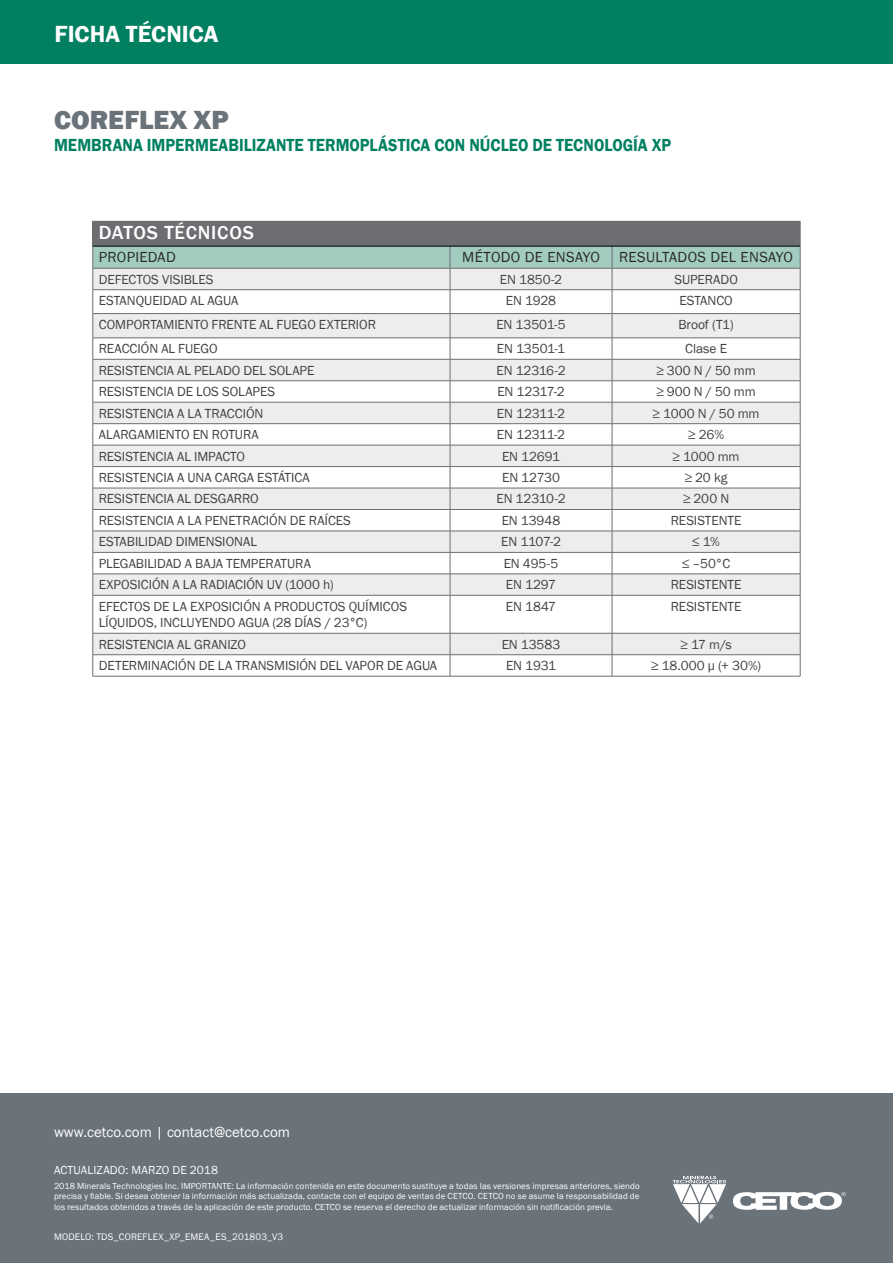
<style>
.page{position:relative;width:893px;height:1263px;background:#fff}
.page>*{position:absolute;margin:0;border:0;box-sizing:border-box;transform-origin:0 0}
.t1{font:800 27px "Franklin Gothic";color:#6a727a}
.t2{font:600 24px "Franklin Gothic";color:#fff}
.t3{font:500 19.5px "Franklin Gothic";letter-spacing:.04em;color:#fff}
.t4{font:600 18px "Franklin Gothic";color:#008061;scale:.9 1}
.t5{font:15px "Franklin Gothic";letter-spacing:.02em;color:#292829}
.t6{font:15px "Franklin Gothic";color:#fff}
.t7{font:13.5px/16.5px "Franklin Gothic";color:#414042}
.t8{font:12px "Franklin Gothic";letter-spacing:.015em;color:#fff}
.t9{font:9.75px "Franklin Gothic";letter-spacing:.02em;color:#fff}
.t10{font:9px/10.5px "Franklin Gothic";letter-spacing:.01em;color:#fff;text-align:justify}
</style>
<div class="page">
<div style="left:0;top:0;width:893px;height:64px;background:#008061"></div>
<div style="left:0;top:1093px;width:893px;height:170px;background:#6a727a"></div>
<svg style="left:733px;top:1192px;width:113px;height:18px"></svg>
<svg style="left:673px;top:1176px;width:53px;height:47px"></svg>
<svg style="left:94px;top:596px;width:706px;height:80px"></svg>
<hr style="left:93px;top:595px;width:1px;height:38px;background:#6d6e71">
<hr style="left:800px;top:595px;width:1px;height:38px;background:#6d6e71">
<svg style="left:93px;top:634px;width:1px;height:42px"></svg>
<svg style="left:800px;top:633px;width:1px;height:43px"></svg>
<hr style="left:450px;top:595px;width:1px;height:38px;background:#6d6e71">
<hr style="left:612px;top:595px;width:1px;height:38px;background:#6d6e71">
<svg style="left:450px;top:634px;width:1px;height:42px"></svg>
<svg style="left:612px;top:634px;width:1px;height:42px"></svg>
<svg style="left:93px;top:221px;width:708px;height:374px"></svg>
<hr style="left:93px;top:245px;width:357px;height:1px;background:#6d6e71">
<hr style="left:450px;top:245px;width:162px;height:1px;background:#6d6e71">
<hr style="left:93px;top:423px;width:357px;height:1px;background:#6d6e71">
<hr style="left:93px;top:445px;width:357px;height:1px;background:#6d6e71">
<hr style="left:93px;top:466px;width:357px;height:1px;background:#6d6e71">
<hr style="left:93px;top:488px;width:357px;height:1px;background:#6d6e71">
<hr style="left:93px;top:509px;width:357px;height:1px;background:#6d6e71">
<hr style="left:93px;top:531px;width:357px;height:1px;background:#6d6e71">
<hr style="left:93px;top:552px;width:357px;height:1px;background:#6d6e71">
<hr style="left:93px;top:574px;width:357px;height:1px;background:#6d6e71">
<hr style="left:93px;top:595px;width:357px;height:1px;background:#6d6e71">
<hr style="left:93px;top:633px;width:357px;height:1px;background:#6d6e71">
<hr style="left:93px;top:654px;width:357px;height:1px;background:#6d6e71">
<hr style="left:93px;top:676px;width:357px;height:1px;background:#6d6e71">
<hr style="left:450px;top:423px;width:162px;height:1px;background:#6d6e71">
<hr style="left:450px;top:445px;width:162px;height:1px;background:#6d6e71">
<hr style="left:450px;top:466px;width:162px;height:1px;background:#6d6e71">
<hr style="left:450px;top:488px;width:162px;height:1px;background:#6d6e71">
<hr style="left:450px;top:509px;width:162px;height:1px;background:#6d6e71">
<hr style="left:450px;top:531px;width:162px;height:1px;background:#6d6e71">
<hr style="left:450px;top:552px;width:162px;height:1px;background:#6d6e71">
<hr style="left:450px;top:574px;width:162px;height:1px;background:#6d6e71">
<hr style="left:450px;top:595px;width:162px;height:1px;background:#6d6e71">
<hr style="left:450px;top:633px;width:162px;height:1px;background:#6d6e71">
<hr style="left:450px;top:654px;width:162px;height:1px;background:#6d6e71">
<hr style="left:450px;top:676px;width:162px;height:1px;background:#6d6e71">
<hr style="left:612px;top:423px;width:188px;height:1px;background:#6d6e71">
<hr style="left:612px;top:445px;width:188px;height:1px;background:#6d6e71">
<hr style="left:612px;top:466px;width:188px;height:1px;background:#6d6e71">
<hr style="left:612px;top:488px;width:188px;height:1px;background:#6d6e71">
<hr style="left:612px;top:509px;width:188px;height:1px;background:#6d6e71">
<hr style="left:612px;top:531px;width:188px;height:1px;background:#6d6e71">
<hr style="left:612px;top:552px;width:188px;height:1px;background:#6d6e71">
<hr style="left:612px;top:574px;width:188px;height:1px;background:#6d6e71">
<hr style="left:612px;top:595px;width:188px;height:1px;background:#6d6e71">
<hr style="left:612px;top:633px;width:188px;height:1px;background:#6d6e71">
<hr style="left:612px;top:654px;width:188px;height:1px;background:#6d6e71">
<hr style="left:612px;top:676px;width:188px;height:1px;background:#6d6e71">
<hr style="left:93px;top:246px;width:707px;height:1px;background:#000">
<h2 class="t2" style="left:55px;top:20px;width:165px">FICHA TÉCNICA</h2>
<h1 class="t1" style="left:54px;top:103px;width:176px">COREFLEX XP</h1>
<h3 class="t4" style="left:54px;top:134px;width:687px">MEMBRANA IMPERMEABILIZANTE TERMOPLÁSTICA CON NÚCLEO DE TECNOLOGÍA XP</h3>
<h3 class="t3" style="left:99px;top:221px;width:157px">DATOS TÉCNICOS</h3>
<p class="t5" style="left:99px;top:248px;width:78px">PROPIEDAD</p>
<p class="t5" style="left:462px;top:248px;width:139px">MÉTODO DE ENSAYO</p>
<p class="t5" style="left:619px;top:248px;width:175px">RESULTADOS DEL ENSAYO</p>
<p class="t7" style="left:99px;top:271px;width:116px">DEFECTOS VISIBLES</p>
<p class="t7" style="left:500px;top:271px;width:64px">EN 1850-2</p>
<p class="t7" style="left:674px;top:271px;width:65px">SUPERADO</p>
<p class="t7" style="left:99px;top:293px;width:141px">ESTANQUEIDAD AL AGUA</p>
<p class="t7" style="left:506px;top:293px;width:52px">EN 1928</p>
<p class="t7" style="left:679px;top:293px;width:55px">ESTANCO</p>
<p class="t7" style="left:99px;top:317px;width:279px">COMPORTAMIENTO FRENTE AL FUEGO EXTERIOR</p>
<p class="t7" style="left:496px;top:317px;width:71px">EN 13501-5</p>
<p class="t7" style="left:678px;top:317px;width:57px">Broof (T1)</p>
<p class="t7" style="left:99px;top:341px;width:120px">REACCIÓN AL FUEGO</p>
<p class="t7" style="left:497px;top:341px;width:70px">EN 13501-1</p>
<p class="t7" style="left:685px;top:341px;width:43px">Clase E</p>
<p class="t7" style="left:99px;top:362px;width:217px">RESISTENCIA AL PELADO DEL SOLAPE</p>
<p class="t7" style="left:496px;top:362px;width:71px">EN 12316-2</p>
<p class="t7" style="left:656px;top:362px;width:101px">≥ 300 N / 50 mm</p>
<p class="t7" style="left:99px;top:384px;width:178px">RESISTENCIA DE LOS SOLAPES</p>
<p class="t7" style="left:497px;top:384px;width:69px">EN 12317-2</p>
<p class="t7" style="left:656px;top:384px;width:101px">≥ 900 N / 50 mm</p>
<p class="t7" style="left:99px;top:405px;width:166px">RESISTENCIA A LA TRACCIÓN</p>
<p class="t7" style="left:497px;top:405px;width:70px">EN 12311-2</p>
<p class="t7" style="left:653px;top:405px;width:109px">≥ 1000 N / 50 mm</p>
<p class="t7" style="left:99px;top:427px;width:162px">ALARGAMIENTO EN ROTURA</p>
<p class="t7" style="left:497px;top:427px;width:70px">EN 12311-2</p>
<p class="t7" style="left:688px;top:427px;width:37px">≥ 26%</p>
<p class="t7" style="left:99px;top:448px;width:148px">RESISTENCIA AL IMPACTO</p>
<p class="t7" style="left:502px;top:448px;width:60px">EN 12691</p>
<p class="t7" style="left:673px;top:448px;width:68px">≥ 1000 mm</p>
<p class="t7" style="left:99px;top:470px;width:212px">RESISTENCIA A UNA CARGA ESTÁTICA</p>
<p class="t7" style="left:502px;top:470px;width:59px">EN 12730</p>
<p class="t7" style="left:685px;top:470px;width:44px">≥ 20 kg</p>
<p class="t7" style="left:99px;top:491px;width:161px">RESISTENCIA AL DESGARRO</p>
<p class="t7" style="left:496px;top:491px;width:71px">EN 12310-2</p>
<p class="t7" style="left:683px;top:491px;width:48px">≥ 200 N</p>
<p class="t7" style="left:99px;top:512px;width:254px">RESISTENCIA A LA PENETRACIÓN DE RAÍCES</p>
<p class="t7" style="left:502px;top:512px;width:60px">EN 13948</p>
<p class="t7" style="left:671px;top:512px;width:72px">RESISTENTE</p>
<p class="t7" style="left:99px;top:534px;width:160px">ESTABILIDAD DIMENSIONAL</p>
<p class="t7" style="left:501px;top:534px;width:61px">EN 1107-2</p>
<p class="t7" style="left:692px;top:534px;width:29px">≤ 1%</p>
<p class="t7" style="left:99px;top:555px;width:214px">PLEGABILIDAD A BAJA TEMPERATURA</p>
<p class="t7" style="left:504px;top:555px;width:56px">EN 495-5</p>
<p class="t7" style="left:682px;top:555px;width:50px">≤ –50°C</p>
<p class="t7" style="left:99px;top:577px;width:237px">EXPOSICIÓN A LA RADIACIÓN UV (1000 h)</p>
<p class="t7" style="left:506px;top:577px;width:52px">EN 1297</p>
<p class="t7" style="left:671px;top:577px;width:72px">RESISTENTE</p>
<p class="t7" style="left:99px;top:598px;width:310px">EFECTOS DE LA EXPOSICIÓN A PRODUCTOS QUÍMICOS<br>LÍQUIDOS, INCLUYENDO AGUA (28 DÍAS / 23°C)</p>
<p class="t7" style="left:506px;top:598px;width:52px">EN 1847</p>
<p class="t7" style="left:671px;top:598px;width:72px">RESISTENTE</p>
<p class="t7" style="left:99px;top:636px;width:149px">RESISTENCIA AL GRANIZO</p>
<p class="t7" style="left:502px;top:636px;width:60px">EN 13583</p>
<p class="t7" style="left:681px;top:636px;width:53px">≥ 17 m/s</p>
<p class="t7" style="left:99px;top:658px;width:340px">DETERMINACIÓN DE LA TRANSMISIÓN DEL VAPOR DE AGUA</p>
<p class="t7" style="left:506px;top:658px;width:52px">EN 1931</p>
<p class="t7" style="left:651px;top:658px;width:111px">≥ 18.000 μ (+ 30%)</p>
<p class="t6" style="left:54px;top:1123px;width:238px">www.cetco.com | contact@cetco.com</p>
<p class="t8" style="left:54px;top:1162px;width:166px">ACTUALIZADO: MARZO DE 2018</p>
<p class="t10" style="left:54px;top:1180px;width:587px">2018 Minerals Technologies Inc. IMPORTANTE: La información contenida en este documento sustituye a todas las versiones impresas anteriores, siendo precisa y fiable. Si desea obtener la información más actualizada, contacte con el equipo de ventas de CETCO. CETCO no se asume la responsabilidad de los resultados obtenidos a través de la aplicación de este producto. CETCO se reserva el derecho de actualizar información sin notificación previa.</p>
<p class="t9" style="left:54px;top:1231px;width:231px">MODELO: TDS_COREFLEX_XP_EMEA_ES_201803_V3</p>
</div>
